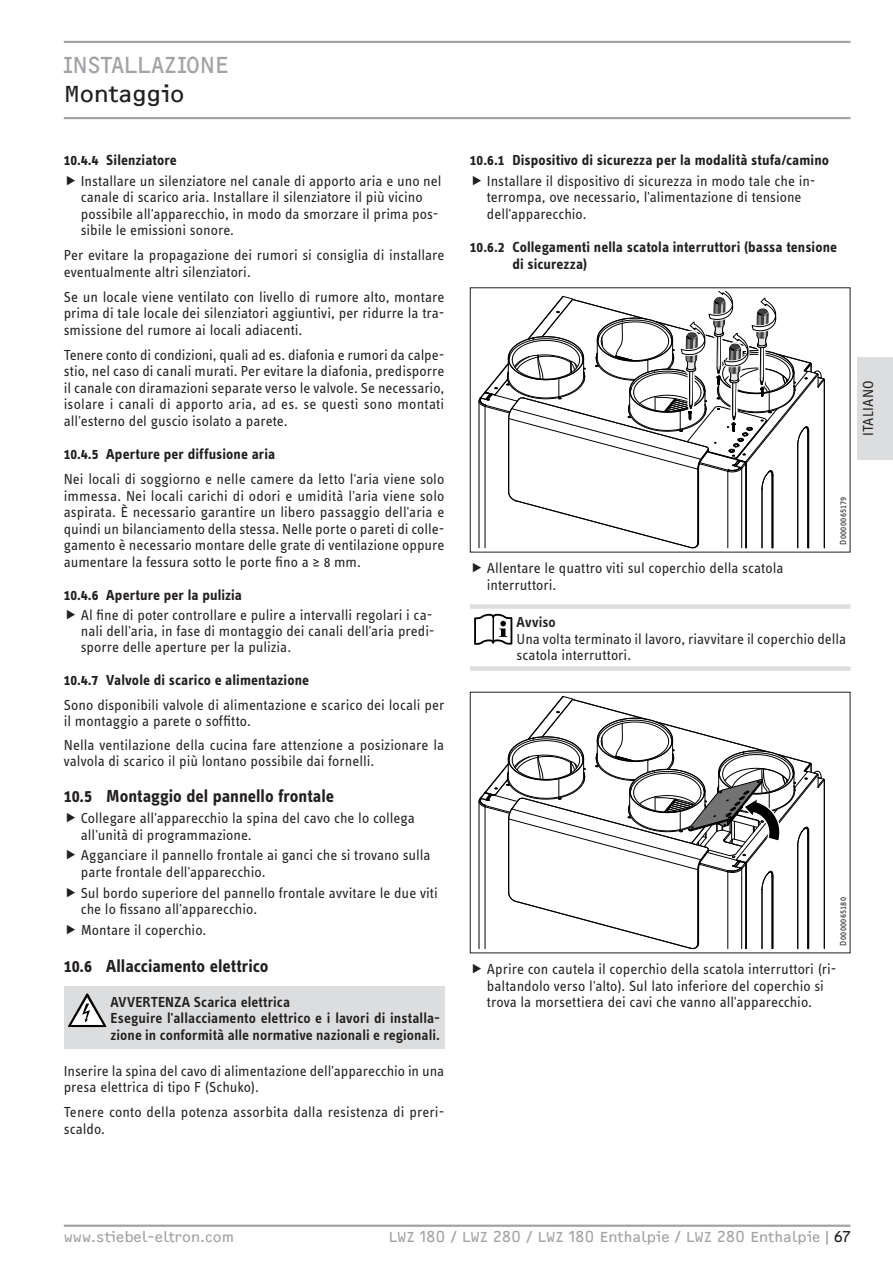
<style>
.page{position:relative;width:893px;height:1263px;background:#fff}
.page>*{position:absolute;margin:0;border:0;box-sizing:border-box;transform-origin:0 0}
.t1{font:24px "F2 FOCR Bczyk Com";color:#a1a3a6}
.t2{font:24px "F2 FOCR Bczyk Com";color:#231f20}
.t3{font:700 18px "STE Info Text";color:#231f20}
.t4{font:15px/16.5px "STE Info Text";color:#231f20}
.t5{font:700 15px/16.5px "STE Info Text";letter-spacing:.005em;color:#231f20}
.t6{font:600 15px/16.5px "STE Info Text";letter-spacing:.005em;color:#231f20}
.t7{font:15px "F2 FOCR Bczyk Com";color:#a1a3a6}
.t8{font:9px "STE Info Text";letter-spacing:.035em;color:#231f20}
.s1{color:#231f20}
</style>
<div class="page">
<hr style="left:64px;top:41px;width:786px;height:2px;background:#a1a3a6">
<hr style="left:64px;top:117px;width:786px;height:2px;background:#a1a3a6">
<hr style="left:64px;top:1224px;width:786px;height:3px;background:#a1a3a6">
<div style="left:857px;top:357px;width:36px;height:102px;background:#dcdddf"></div>
<div style="left:64px;top:986px;width:380px;height:62px;background:#dcdddf"></div>
<svg style="left:68px;top:993px;width:38px;height:34px"></svg>
<svg style="left:479px;top:292px;width:346px;height:256px"></svg>
<div style="left:470px;top:604px;width:380px;height:5px;background:#dcdddf"></div>
<div style="left:470px;top:666px;width:380px;height:5px;background:#dcdddf"></div>
<svg style="left:474px;top:614px;width:38px;height:31px"></svg>
<svg style="left:479px;top:696px;width:346px;height:253px"></svg>
<h1 class="t1" style="left:64px;top:51px;width:51px">In stallazi</h1>
<h1 class="t1" style="left:186px;top:51px;width:28px">one</h1>
<h1 class="t2" style="left:64px;top:80px;width:122px">Montaggio</h1>
<p class="t5" style="left:64px;top:152px;width:114px">10.4.4 Silenziatore</p>
<p class="t4" style="left:81px;top:173px;width:362px">Installare un silenziatore nel canale di apporto aria e uno nel canale di scarico aria. Installare il silenziatore il più vicino possibile all'apparecchio, in modo da smorzare il prima pos&shy;sibile le emissioni sonore.</p>
<p class="t4" style="left:64px;top:247px;width:382px">Per evitare la propagazione dei rumori si consiglia di installare eventualmente altri silenziatori.</p>
<p class="t4" style="left:64px;top:289px;width:382px;text-align:justify">Se un locale viene ventilato con livello di rumore alto, montare prima di tale locale dei silenziatori aggiuntivi, per ridurre la tra&shy;smissione del rumore ai locali adiacenti.</p>
<p class="t4" style="left:64px;top:347px;width:382px;text-align:justify">Tenere conto di condizioni, quali ad es. diafonia e rumori da calpe&shy;stio, nel caso di canali murati. Per evitare la diafonia, predisporre il canale con diramazioni separate verso le valvole. Se necessario, isolare i canali di apporto aria, ad es. se questi sono montati all'esterno del guscio isolato a parete.</p>
<p class="t5" style="left:64px;top:446px;width:213px">10.4.5 Aperture per diffusione aria</p>
<p class="t4" style="left:64px;top:471px;width:382px;text-align:justify">Nei locali di soggiorno e nelle camere da letto l'aria viene solo immessa. Nei locali carichi di odori e umidità l'aria viene solo aspirata. È necessario garantire un libero passaggio dell'aria e quindi un bilanciamento della stessa. Nelle porte o pareti di colle&shy;gamento è necessario montare delle grate di ventilazione oppure aumentare la fessura sotto le porte fino a ≥ 8 mm.</p>
<p class="t5" style="left:64px;top:587px;width:180px">10.4.6 Aperture per la pulizia</p>
<p class="t4" style="left:81px;top:607px;width:355px;line-height:15.8px">Al fine di poter controllare e pulire a intervalli regolari i ca&shy;nali dell'aria, in fase di montaggio dei canali dell'aria predi&shy;sporre delle aperture per la pulizia.</p>
<p class="t5" style="left:64px;top:672px;width:247px">10.4.7 Valvole di scarico e alimentazione</p>
<p class="t4" style="left:64px;top:697px;width:382px;line-height:15.8px">Sono disponibili valvole di alimentazione e scarico dei locali per il montaggio a parete o soffitto.</p>
<p class="t4" style="left:64px;top:737px;width:382px;line-height:15.8px">Nella ventilazione della cucina fare attenzione a posizionare la valvola di scarico il più lontano possibile dai fornelli.</p>
<p class="t3" style="left:64px;top:786px;width:272px">10.5 Montaggio del pannello frontale</p>
<p class="t4" style="left:81px;top:810px;width:336px">Collegare all'apparecchio la spina del cavo che lo collega all'unità di programmazione.</p>
<p class="t4" style="left:81px;top:847px;width:351px">Agganciare il pannello frontale ai ganci che si trovano sulla parte frontale dell'apparecchio.</p>
<p class="t4" style="left:81px;top:884px;width:359px">Sul bordo superiore del pannello frontale avvitare le due viti che lo fissano all'apparecchio.</p>
<p class="t4" style="left:81px;top:921px;width:127px">Montare il coperchio.</p>
<p class="t3" style="left:64px;top:955px;width:206px">10.6 Allacciamento elettrico</p>
<p class="t6" style="left:111px;top:993px;width:331px">AVVERTENZA Scarica elettrica<br>Eseguire l'allacciamento elettrico e i lavori di installa&shy;zione in conformità alle normative nazionali e regionali.</p>
<p class="t4" style="left:64px;top:1062px;width:382px">Inserire la spina del cavo di alimentazione dell'apparecchio in una presa elettrica di tipo F (Schuko).</p>
<p class="t4" style="left:64px;top:1104px;width:382px">Tenere conto della potenza assorbita dalla resistenza di preri&shy;scaldo.</p>
<p class="t5" style="left:470px;top:152px;width:361px">10.6.1 Dispositivo di sicurezza per la modalità stufa/camino</p>
<p class="t4" style="left:487px;top:173px;width:330px">Installare il dispositivo di sicurezza in modo tale che in&shy;terrompa, ove necessario, l'alimentazione di tensione dell'apparecchio.</p>
<p class="t5" style="left:512px;top:239px;width:326px;text-indent:-43px">10.6.2 Collegamenti nella scatola interruttori (bassa tensione di sicurezza)</p>
<p class="t4" style="left:860px;top:436px;width:57px;rotate:-90deg">ITALIANO</p>
<p class="t8" style="left:838px;top:545px;width:49px;rotate:-90deg">D0000065179</p>
<p class="t4" style="left:487px;top:560px;width:298px">Allentare le quattro viti sul coperchio della scatola interruttori.</p>
<p class="t6" style="left:517px;top:614px;width:41px">Avviso</p>
<p class="t4" style="left:517px;top:630px;width:331px">Una volta terminato il lavoro, riavvitare il coperchio della scatola interruttori.</p>
<p class="t8" style="left:838px;top:946px;width:50px;rotate:-90deg">D0000065180</p>
<p class="t4" style="left:487px;top:961px;width:351px">Aprire con cautela il coperchio della scatola interruttori (ri&shy;baltandolo verso l'alto). Sul lato inferiore del coperchio si trova la morsettiera dei cavi che vanno all'apparecchio.</p>
<p class="t7" style="left:64px;top:1228px;width:172px">www.stiebel-eltron.com</p>
<p class="t7" style="left:389px;top:1228px;width:463px">LWZ 180 / LWZ 280 / LWZ 180 Enthalpie / LWZ 280 Enthalpie | <span class="s1">67</span></p>
</div>
